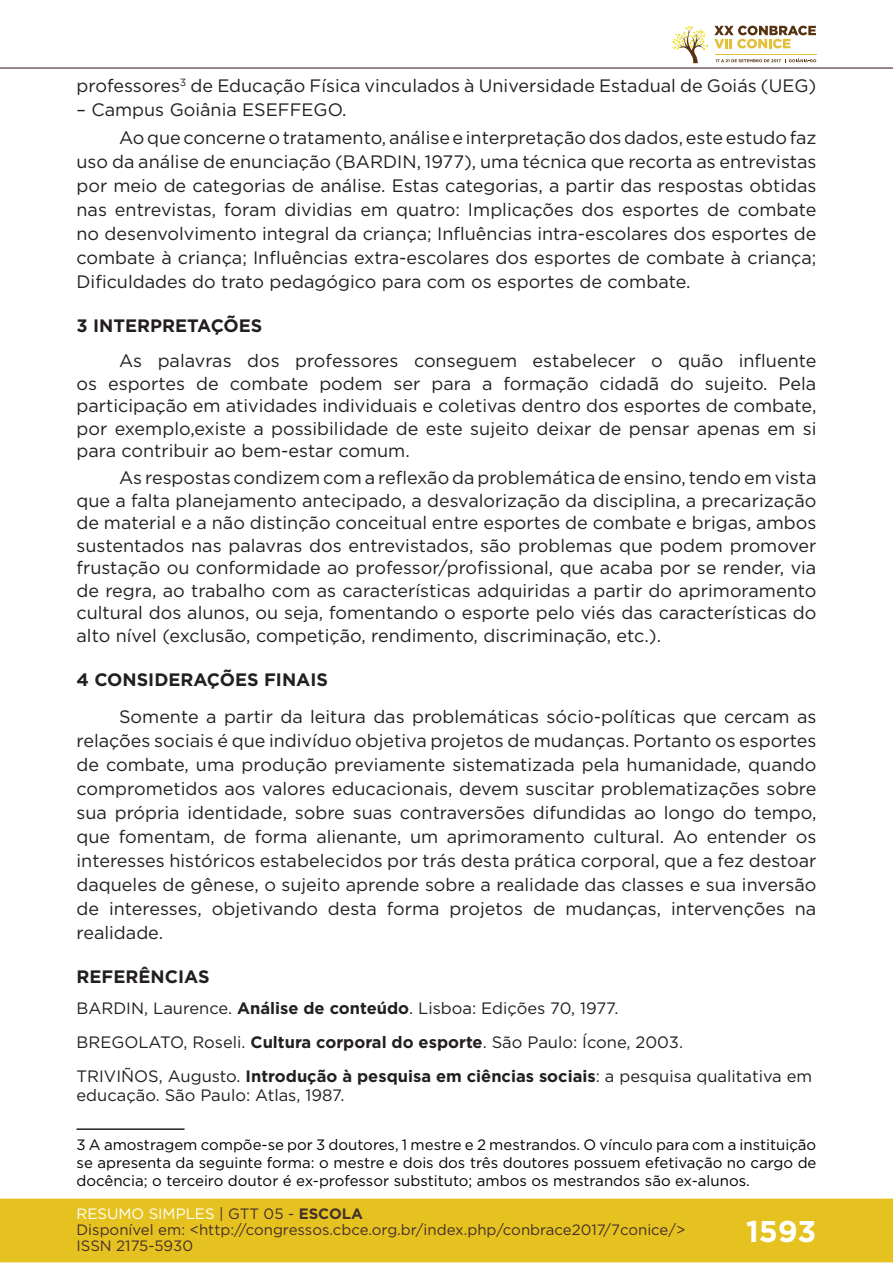
<style>
.page{position:relative;width:893px;height:1263px;background:#fff}
.page>*{position:absolute;margin:0;border:0;box-sizing:border-box;transform-origin:0 0}
.t1{font:700 30px "Gotham";color:#fff}
.t2{font:18px/24px "Gotham";color:#231f20;text-align:justify}
.t3{font:700 18px "Gotham";color:#231f20}
.t4{font:16.5px/33.9px "Gotham";color:#231f20}
.t5{font:15px/18px "Gotham";color:#000001;text-align:justify}
.t6{font:15px/16px "Gotham";color:#462f2a}
.s1{font-weight:700}
.s2{color:#fff}
.s3{color:#442f2a}
.s4{font-weight:700;color:#442f2a}
</style>
<div class="page">
<div style="left:0;top:1198px;width:893px;height:64px;background:#e6c221;border:2px solid #e6c221"></div>
<hr style="left:0;top:67px;width:893px;height:2px;background:#442f2a">
<svg style="left:672px;top:26px;width:144px;height:37px"></svg>
<hr style="left:0;top:0;width:1px;height:150px;background:#fff">
<hr style="left:77px;top:1128px;width:108px;height:2px;background:#231f20">
<p class="t2" style="left:77px;top:73px;width:741px">professores<sup>3</sup> de Educação Física vinculados à Universidade Estadual de Goiás (UEG)</p>
<p class="t2" style="left:119px;top:95px;width:699px;line-height:28.2px;text-indent:-43px">– Campus Goiânia ESEFFEGO.<br>Ao que concerne o tratamento, análise e interpretação dos dados, este estudo faz</p>
<p class="t2" style="left:77px;top:149px;width:741px">uso da análise de enunciação (BARDIN, 1977), uma técnica que recorta as entrevistas por meio de categorias de análise. Estas categorias, a partir das respostas obtidas nas entrevistas, foram dividias em quatro: Implicações dos esportes de combate no desenvolvimento integral da criança; Influências intra-escolares dos esportes de combate à criança; Influências extra-escolares dos esportes de combate à criança; Dificuldades do trato pedagógico para com os esportes de combate.</p>
<p class="t3" style="left:77px;top:314px;width:187px">3 INTERPRETAÇÕES</p>
<p class="t2" style="left:77px;top:349px;width:741px;line-height:22.5px;text-indent:43px">As palavras dos professores conseguem estabelecer o quão influente os esportes de combate podem ser para a formação cidadã do sujeito. Pela participação em atividades individuais e coletivas dentro dos esportes de combate, por exemplo,existe a possibilidade de este sujeito deixar de pensar apenas em si para contribuir ao bem-estar comum.</p>
<p class="t2" style="left:77px;top:466px;width:741px;line-height:22.5px;text-indent:43px">As respostas condizem com a reflexão da problemática de ensino, tendo em vista que a falta planejamento antecipado, a desvalorização da disciplina, a precarização de material e a não distinção conceitual entre esportes de combate e brigas, ambos sustentados nas palavras dos entrevistados, são problemas que podem promover frustação ou conformidade ao professor/profissional, que acaba por se render, via de regra, ao trabalho com as características adquiridas a partir do aprimoramento cultural dos alunos, ou seja, fomentando o esporte pelo viés das características do alto nível (exclusão, competição, rendimento, discriminação, etc.).</p>
<p class="t3" style="left:77px;top:667px;width:253px">4 CONSIDERAÇÕES FINAIS</p>
<p class="t2" style="left:77px;top:704px;width:741px;text-indent:43px">Somente a partir da leitura das problemáticas sócio-políticas que cercam as relações sociais é que indivíduo objetiva projetos de mudanças. Portanto os esportes de combate, uma produção previamente sistematizada pela humanidade, quando comprometidos aos valores educacionais, devem suscitar problematizações sobre sua própria identidade, sobre suas contraversões difundidas ao longo do tempo, que fomentam, de forma alienante, um aprimoramento cultural. Ao entender os interesses históricos estabelecidos por trás desta prática corporal, que a fez destoar daqueles de gênese, o sujeito aprende sobre a realidade das classes e sua inversão de interesses, objetivando desta forma projetos de mudanças, intervenções na realidade.</p>
<p class="t3" style="left:77px;top:964px;width:135px">REFERÊNCIAS</p>
<p class="t4" style="left:77px;top:991px;width:737px">BARDIN, Laurence. <span class="s1">Análise de conteúdo</span>. Lisboa: Edições 70, 1977.<br>BREGOLATO, Roseli. <span class="s1">Cultura corporal do esporte</span>. São Paulo: Ícone, 2003.<br>TRIVIÑOS, Augusto. <span class="s1">Introdução à pesquisa em ciências sociais</span>: a pesquisa qualitativa em</p>
<p class="t4" style="left:77px;top:1078px;width:269px">educação. São Paulo: Atlas, 1987.</p>
<p class="t5" style="left:77px;top:1136px;width:741px">3 A amostragem compõe-se por 3 doutores, 1 mestre e 2 mestrandos. O vínculo para com a instituição se apresenta da seguinte forma: o mestre e dois dos três doutores possuem efetivação no cargo de docência; o terceiro doutor é ex-professor substituto; ambos os mestrandos são ex-alunos.</p>
<p class="t6" style="left:77px;top:1205px;width:610px"><span class="s2">RESUMO SIMPLES</span> <span class="s3">| GTT 05 -</span> <span class="s4">ESCOLA<br></span>Disponível em: &lt;http://congressos.cbce.org.br/index.php/conbrace2017/7conice/&gt;<br>ISSN 2175-5930</p>
<h1 class="t1" style="left:746px;top:1212px;width:72px">1593</h1>
</div>
